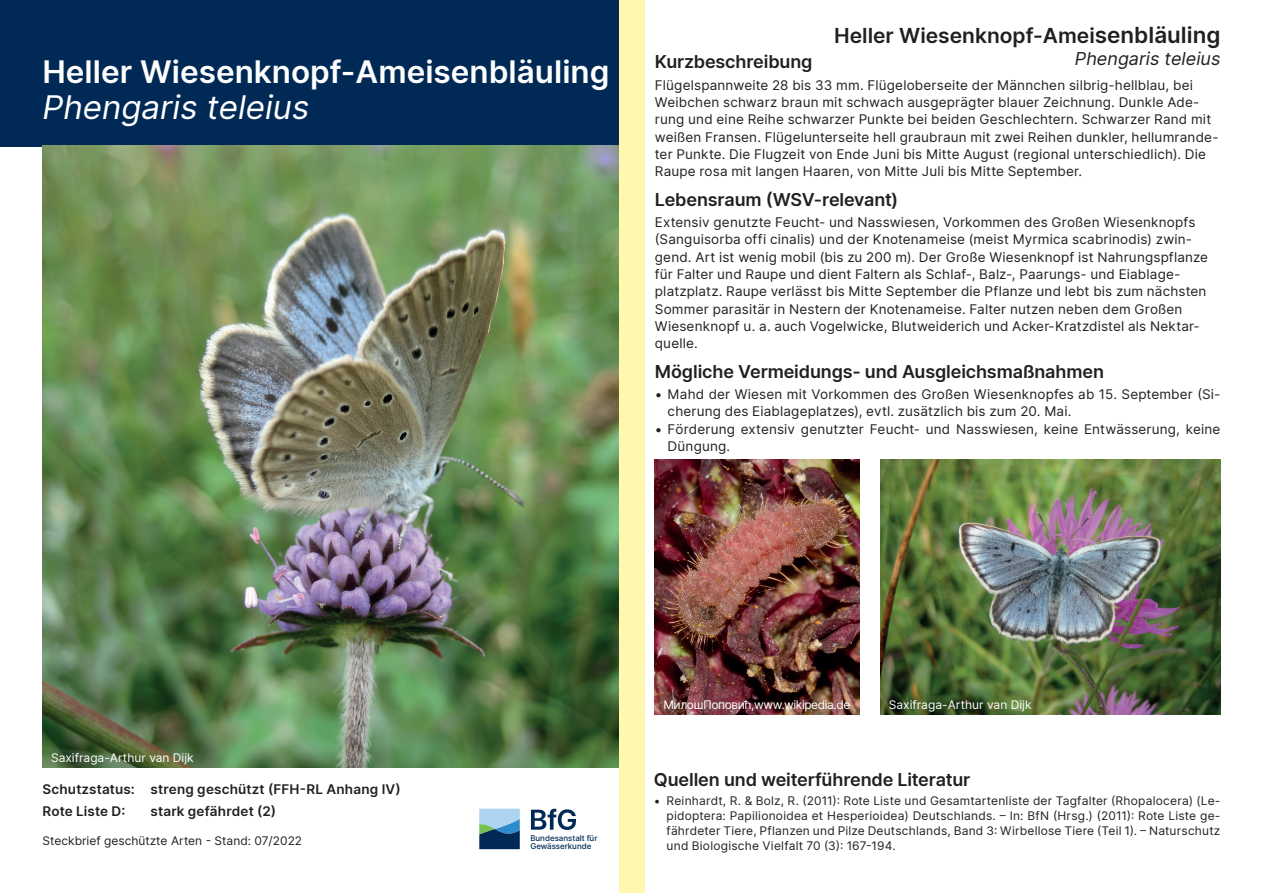
<style>
.page{position:relative;width:1263px;height:893px;background:#fff}
.page>*{position:absolute;margin:0;border:0;box-sizing:border-box;transform-origin:0 0}
.t1{font:italic 33px "Inter";color:#fff}
.t2{font:600 31.5px "Inter";color:#fff}
.t3{font:600 21px "Inter";color:#231f20}
.t4{font:600 18px "Inter";letter-spacing:-.01em;color:#231f20}
.t5{font:italic 18px "Inter";color:#231f20}
.t6{font:13.5px/17.2px "Inter";letter-spacing:.015em;color:#231f20}
.t7{font:600 13.5px/21.5px "Inter";letter-spacing:.015em;color:#231f20}
.t8{font:12px/15px "Inter";letter-spacing:.005em;color:#231f20;text-align:justify}
.t9{font:12px "Inter";color:#fff}
.t10{font:12px "Inter";letter-spacing:-.035em;color:#fff}
.t11{font:500 7.95px/7.9px "Inter";color:#002a55}
.s1{font-size:22.5px}
</style>
<div class="page">
<div style="left:0;top:0;width:631px;height:147px;background:#002a55"></div>
<svg style="left:531px;top:809px;width:45px;height:21px"></svg>
<svg style="left:479px;top:809px;width:41px;height:40px;background:#5484a2"></svg>
<div style="left:619px;top:0;width:25px;height:892px;background:#fff8ae"></div>
<img style="left:43px;top:146px;width:575px;height:621px">
<img style="left:655px;top:459px;width:204px;height:255px">
<img style="left:880px;top:459px;width:340px;height:255px">
<h2 class="t2" style="left:43px;top:48px;width:568px">Heller Wiesenknopf-Ameisenbläuling</h2>
<h1 class="t1" style="left:43px;top:83px;width:268px">Phengaris teleius</h1>
<h3 class="t3" style="left:834px;top:20px;width:388px">Heller Wiesenknopf-Amei<span class="s1">senbläuling</span></h3>
<h3 class="t5" style="left:1075px;top:45px;width:147px">Phengaris teleius</h3>
<h3 class="t4" style="left:655px;top:49px;width:159px">Kurzbeschreibung</h3>
<p class="t6" style="left:655px;top:76px;width:565px">Flügelspannweite 28 bis 33 mm. Flügeloberseite der Männchen silbrig-hellblau, bei Weibchen schwarz braun mit schwach ausgeprägter blauer Zeichnung. Dunkle Ade&shy;rung und eine Reihe schwarzer Punkte bei beiden Geschlechtern. Schwarzer Rand mit weißen Fransen. Flügelunterseite hell graubraun mit zwei Reihen dunkler, hellumrande&shy;ter Punkte. Die Flugzeit von Ende Juni bis Mitte August (regional unterschiedlich). Die Raupe rosa mit langen Haaren, von Mitte Juli bis Mitte September.</p>
<h3 class="t4" style="left:655px;top:186px;width:245px">Lebensraum (WSV-relevant)</h3>
<p class="t6" style="left:655px;top:213px;width:555px">Extensiv genutzte Feucht- und Nasswiesen, Vorkommen des Großen Wiesenknopfs (Sanguisorba offi cinalis) und der Knotenameise (meist Myrmica scabrinodis) zwin&shy;gend. Art ist wenig mobil (bis zu 200 m). Der Große Wiesenknopf ist Nahrungspflanze für Falter und Raupe und dient Faltern als Schlaf-, Balz-, Paarungs- und Eiablage&shy;platzplatz. Raupe verlässt bis Mitte September die Pflanze und lebt bis zum nächsten Sommer parasitär in Nestern der Knotenameise. Falter nutzen neben dem Großen Wiesenknopf u. a. auch Vogelwicke, Blutweiderich und Acker-Kratzdistel als Nektar&shy;quelle.</p>
<h3 class="t4" style="left:655px;top:358px;width:451px">Mögliche Vermeidungs- und Ausgleichsmaßnahmen</h3>
<p class="t6" style="left:668px;top:385px;width:554px;text-indent:-13px">• Mahd der Wiesen mit Vorkommen des Großen Wiesenknopfes ab 15. September (Si&shy;cherung des Eiablageplatzes), evtl. zusätzlich bis zum 20. Mai.</p>
<p class="t6" style="left:668px;top:420px;width:554px;text-indent:-13px">• Förderung extensiv genutzter Feucht- und Nasswiesen, keine Entwässerung, keine<br>Düngung.</p>
<p class="t9" style="left:51px;top:749px;width:144px">Saxifraga-Arthur van Dijk</p>
<p class="t7" style="left:43px;top:778px;width:360px">Schutzstatus: streng geschützt (FFH-RL Anhang IV)<br>Rote Liste D:</p>
<p class="t7" style="left:151px;top:800px;width:127px">stark gefährdet (2)</p>
<p class="t8" style="left:43px;top:833px;width:261px">Steckbrief geschützte Arten - Stand: 07/2022</p>
<p class="t11" style="left:530px;top:835px;width:69px">Bundesanstalt für<br>Gewässerkunde</p>
<p class="t10" style="left:663px;top:696px;width:189px">Милош Поповић, www.wikipedia.de</p>
<p class="t9" style="left:889px;top:696px;width:144px">Saxifraga-Arthur van Dijk</p>
<h3 class="t4" style="left:654px;top:766px;width:318px">Quellen und weiterführende Literatur</h3>
<p class="t8" style="left:666px;top:793px;width:555px;text-indent:-13px">• Reinhardt, R. &amp; Bolz, R. (2011): Rote Liste und Gesamtartenliste der Tagfalter (Rhopalocera) (Le&shy;pidoptera: Papilionoidea et Hesperioidea) Deutschlands. – In: BfN (Hrsg.) (2011): Rote Liste ge&shy;fährdeter Tiere, Pflanzen und Pilze Deutschlands, Band 3: Wirbellose Tiere (Teil 1). – Naturschutz und Biologische Vielfalt 70 (3): 167-194.</p>
</div>
